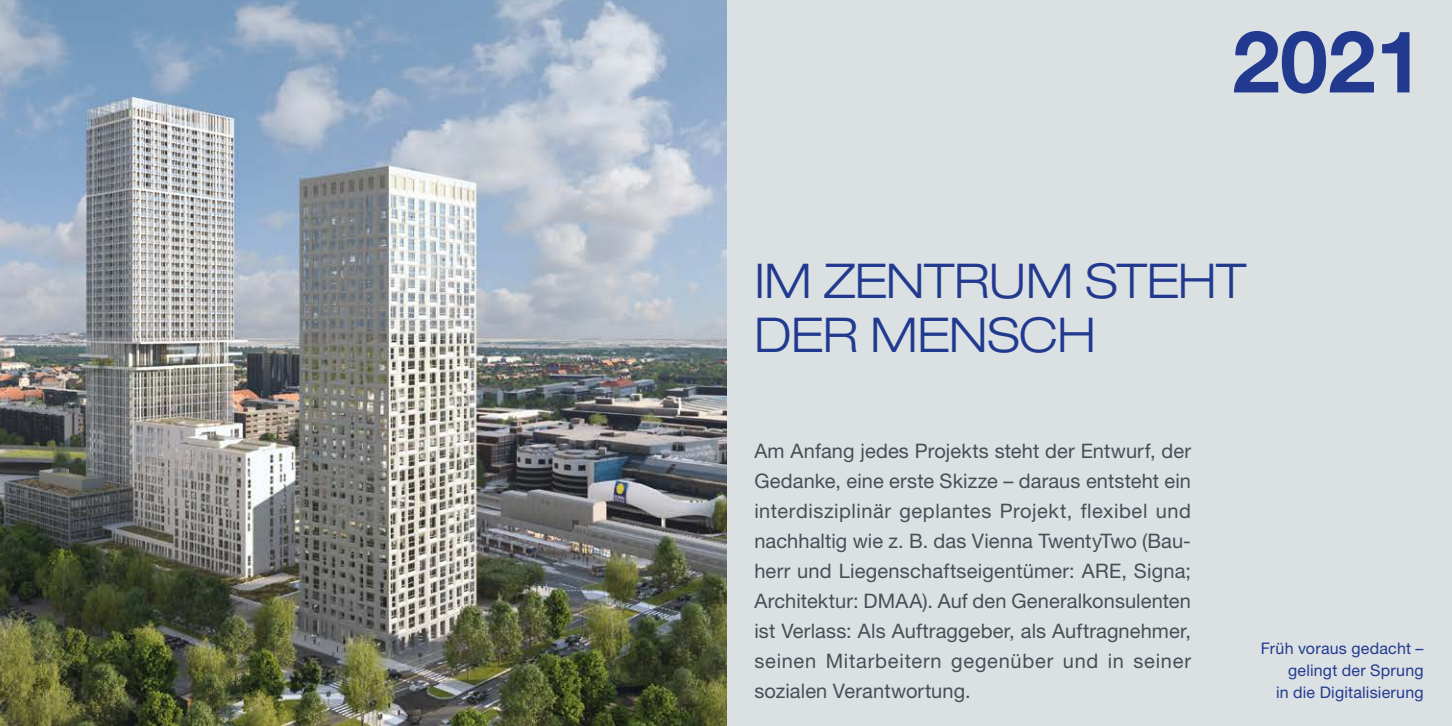
<style>
.page{position:relative;width:1452px;height:726px;background:#fff}
.page>*{position:absolute;margin:0;border:0;box-sizing:border-box;transform-origin:0 0}
.t1{font:700 86px "Helvetica Neue";color:#213a8f}
.t2{font:300 expanded 48px/54px "Helvetica Neue";letter-spacing:-.015em;color:#213a8f}
.t3{font:20px/30px "Helvetica Neue";letter-spacing:.035em;color:#455055;text-align:justify}
.t4{font:16px/22px "Helvetica Neue";letter-spacing:.015em;color:#213a8f;text-align:right}
</style>
<div class="page">
<div style="left:0;top:0;width:1451px;height:726px;background:#dbe0e3"></div>
<img style="left:0;top:0;width:726px;height:726px">
<h1 class="t1" style="left:1232px;top:-6px;width:193px">2021</h1>
<h2 class="t2" style="left:754px;top:254px;width:493px">IM ZENTRUM STEHT<br>DER MENSCH</h2>
<p class="t3" style="left:754px;top:435px;width:438px">Am Anfang jedes Projekts steht der Entwurf, der Gedanke, eine erste Skizze – daraus entsteht ein interdisziplinär geplantes Projekt, flexibel und nachhaltig wie z. B. das Vienna TwentyTwo (Bau&shy;herr und Liegenschaftseigentümer: ARE, Signa; Architektur: DMAA). Auf den Generalkonsulenten ist Verlass: Als Auftraggeber, als Auftragnehmer, seinen Mitarbeitern gegenüber und in seiner sozialen Verantwortung.</p>
<p class="t4" style="left:1260px;top:636px;width:164px">Früh voraus gedacht – gelingt der Sprung<br>in die Digitalisierung</p>
</div>
